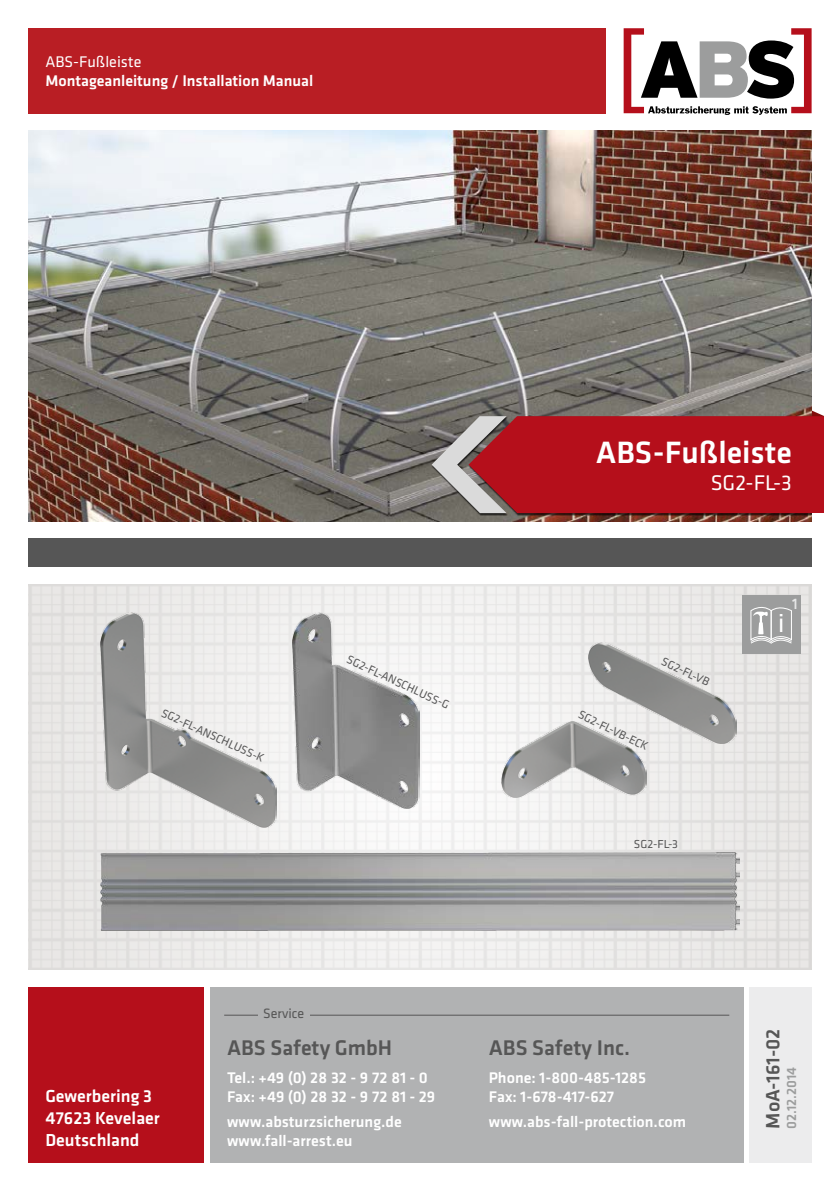
<style>
.page{position:relative;width:840px;height:1191px;background:#fff}
.page>*{position:absolute;margin:0;border:0;box-sizing:border-box;transform-origin:0 0}
.t1{font:500 32px "Klavika Basic";color:#fff}
.t2{font:24.4px "Tahoma";color:#fff}
.t3{font:500 22px "Klavika";color:#565656}
.t4{font:22px "Klavika Basic";color:#fff}
.t5{font:500 20px "Klavika";color:#565656}
.t6{font:500 18px/22px "Klavika Basic";color:#fff}
.t7{font:500 16px/19px "Klavika Basic";color:#fff}
.t8{font:500 16px "Klavika";color:#fff}
.t9{font:16px "Klavika Basic";color:#fff}
.t10{font:500 15.8px "Klavika";color:#fff;scale:.9 1}
.t11{font:500 14px "Klavika";color:#9c9d9d}
.t12{font:14px "Klavika Basic";color:#565656}
.t13{font:12px "Klavika Basic";color:#565656}
</style>
<div class="page">
<div style="left:28px;top:539px;width:783px;height:28px;background:#565656"></div>
<img style="left:28px;top:130px;width:783px;height:391px">
<div style="left:28px;top:28px;width:577px;height:85px;background:#b91e24"></div>
<svg style="left:431px;top:408px;width:392px;height:105px;background:#ac2b33"></svg>
<img style="left:28px;top:584px;width:783px;height:385px">
<div style="left:28px;top:986px;width:176px;height:176px;background:#b50f1b"></div>
<div style="left:748px;top:986px;width:63px;height:176px;background:#ececed"></div>
<div style="left:210px;top:986px;width:533px;height:176px;background:#b1b2b3"></div>
<hr style="left:224px;top:1014px;width:505px;height:1px;background:#565656">
<div style="left:258px;top:997px;width:51px;height:31px;background:#b1b2b3"></div>
<svg style="left:623px;top:28px;width:188px;height:87px"></svg>
<div style="left:741px;top:595px;width:58px;height:58px;background:#9c9d9d"></div>
<svg style="left:750px;top:607px;width:42px;height:37px"></svg>
<img style="left:292px;top:612px;width:128px;height:196px">
<img style="left:500px;top:721px;width:146px;height:76px">
<img style="left:588px;top:643px;width:147px;height:101px">
<img style="left:100px;top:612px;width:176px;height:215px">
<img style="left:100px;top:852px;width:639px;height:78px">
<p class="t9" style="left:45px;top:52px;width:98px">ABS-Fußleiste</p>
<p class="t8" style="left:45px;top:70px;width:269px">Montageanleitung / Installation Manual</p>
<p class="t13" style="left:165px;top:705px;width:113px;rotate:25deg">SG2-FL-ANSCHLUSS-K</p>
<h1 class="t1" style="left:595px;top:431px;width:197px">ABS-Fußleiste</h1>
<h3 class="t4" style="left:710px;top:468px;width:82px">SG2-FL-3</h3>
<p class="t13" style="left:351px;top:651px;width:113px;rotate:25deg">SG2-FL-ANSCHLUSS-G</p>
<p class="t13" style="left:665px;top:653px;width:53px;rotate:26deg">SG2-FL-VB</p>
<p class="t13" style="left:582px;top:706px;width:77px;rotate:26deg">SG2-FL-VB-ECK</p>
<p class="t13" style="left:633px;top:836px;width:46px">SG2-FL-3</p>
<h2 class="t2" style="left:778px;top:606px;width:7px">i</h2>
<p class="t10" style="left:791px;top:592px;width:8px">1</p>
<p class="t12" style="left:263px;top:1004px;width:42px">Service</p>
<p class="t6" style="left:45px;top:1084px;width:116px">Gewerbering 3<br>47623 Kevelaer<br>Deutschland</p>
<h3 class="t3" style="left:227px;top:1033px;width:166px">ABS Safety GmbH</h3>
<p class="t7" style="left:227px;top:1067px;width:209px">Tel.: +49 (0) 28 32 - 9 72 81 - 0<br>Fax: +49 (0) 28 32 - 9 72 81 - 29</p>
<p class="t7" style="left:227px;top:1111px;width:176px">www.absturzsicherung.de www.fall-arrest.eu</p>
<h3 class="t3" style="left:488px;top:1033px;width:143px">ABS Safety Inc.</h3>
<p class="t7" style="left:488px;top:1067px;width:159px">Phone: 1-800-485-1285<br>Fax: 1-678-417-627</p>
<p class="t7" style="left:488px;top:1111px;width:199px">www.abs-fall-protection.com</p>
<p class="t5" style="left:758px;top:1128px;width:101px;rotate:-90deg">MoA-161-02</p>
<p class="t11" style="left:781px;top:1128px;width:63px;rotate:-90deg">02.12.2014</p>
</div>
